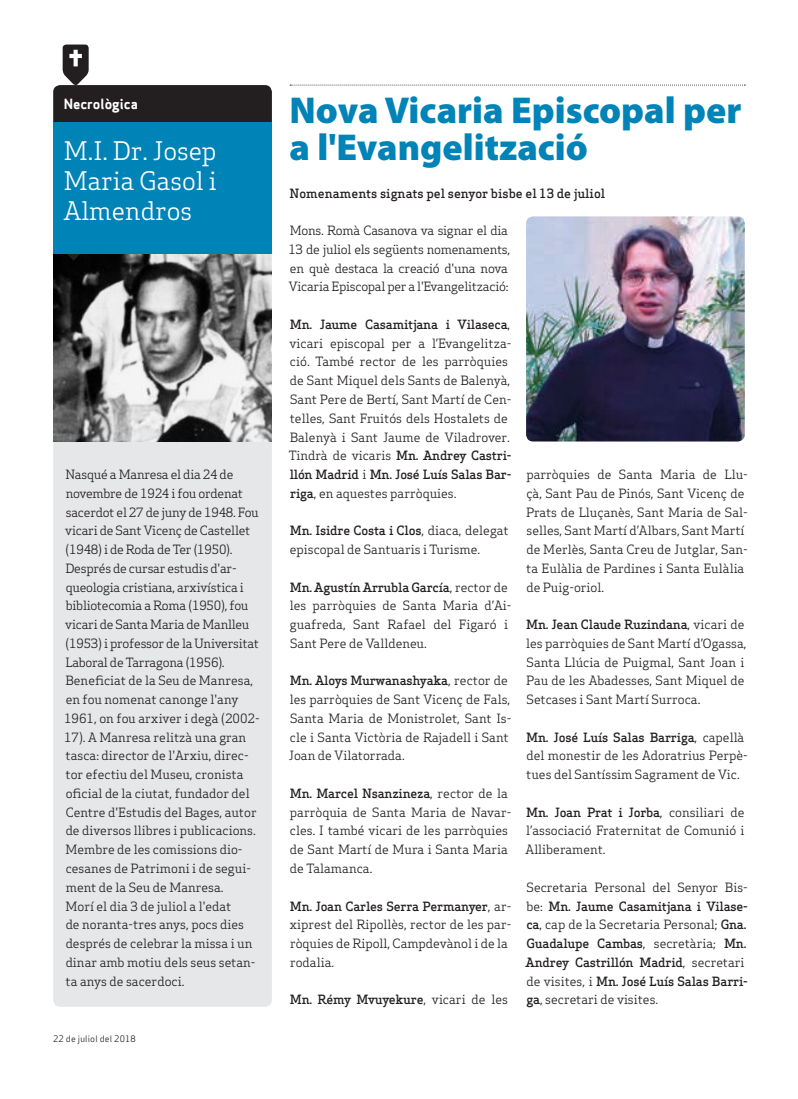
<style>
.page{position:relative;width:798px;height:1099px;background:#fff}
.page>*{position:absolute;margin:0;border:0;box-sizing:border-box;transform-origin:0 0}
.Titulars{font:900 37.5px/37.5px "Myriad Pro";color:#0083b6}
.Subtitol_Secció{font:25px/30px "Apex Serif";color:#fff;text-align:justify}
.Titular_Secció_Petit{font:13.75px "Apex Sans Bold T";color:#fff}
.Text_General{font:12.5px/18.8px "Apex Serif";color:#231f20}
.Text_General-2{font:12.5px/18.8px "Apex Serif";letter-spacing:-.02em;color:#231f20}
.Autors{font:500 12.5px "Apex Serif";color:#231f20}
.Text_General-3{font:500 12.5px "Apex Serif";letter-spacing:-.02em;color:#231f20}
.Data_Peu{font:8.75px "Apex Sans Book T";letter-spacing:.02em;color:#231f20}
.s1{font-weight:500}
.s2{font-weight:400}
</style>
<div class="page">
<svg style="left:290px;top:85px;width:455px;height:1px"></svg>
<div style="left:53px;top:85px;width:219px;height:921px;background:#e6e7e9;border-radius:7px"></div>
<svg style="left:53px;top:45px;width:219px;height:78px"></svg>
<img style="left:53px;top:254px;width:219px;height:187px">
<svg style="left:67px;top:254px;width:13px;height:6px"></svg>
<div style="left:53px;top:123px;width:219px;height:131px;background:#0083b6"></div>
<img style="left:526px;top:216px;width:218px;height:225px">
<p class="Titular_Secció_Petit" style="left:64px;top:95px;width:75px">Necrològica</p>
<p class="Subtitol_Secció" style="left:64px;top:136px;width:154px">M.I. Dr. Josep Maria Gasol i Almendros</p>
<p class="Text_General-2" style="left:65px;top:465px;width:195px">Nasqué a Manresa el dia 24 de novembre de 1924 i fou ordenat sacerdot el 27 de juny de 1948. Fou vicari de Sant Vicenç de Castellet (1948) i de Roda de Ter (1950).<br>Després de cursar estudis d'ar&shy;queologia cristiana, arxivística i bibliotecomia a Roma (1950), fou vicari de Santa Maria de Manlleu (1953) i professor de la Universitat<br>Laboral de Tarragona (1956).</p>
<p class="Text_General" style="left:64px;top:671px;width:197px">Beneficiat de la Seu de Manresa, en fou nomenat canonge l'any<br>1961, on fou arxiver i degà (2002-<br>17). A Manresa relitzà una gran tasca: director de l'Arxiu, direc&shy;tor efectiu del Museu, cronista oficial de la ciutat, fundador del<br>Centre d'Estudis del Bages, autor de diversos llibres i publicacions.<br>Membre de les comissions dio&shy;cesanes de Patrimoni i de segui&shy;ment de la Seu de Manresa.</p>
<p class="Text_General" style="left:65px;top:896px;width:191px">Morí el dia 3 de juliol a l'edat<br>de noranta-tres anys, pocs dies després de celebrar la missa i un dinar amb motiu dels seus setan&shy;ta anys de sacerdoci.</p>
<p class="Data_Peu" style="left:53px;top:1032px;width:84px">22 de juliol del 2018</p>
<p class="Titulars" style="left:289px;top:90px;width:453px">Nova Vicaria Episcopal per a l'Evangelització</p>
<p class="Autors" style="left:289px;top:185px;width:317px">Nomenaments signats pel senyor bisbe el 13 de juliol</p>
<p class="Text_General-2" style="left:288px;top:221px;width:223px">Mons. Romà Casanova va signar el dia 13 de juliol els següents nomenaments, en què destaca la creació d'una nova Vicaria Episcopal per a l'Evangelització:</p>
<p class="Text_General" style="left:289px;top:315px;width:224px"><span class="s1">Mn. Jaume Casamitjana i Vilaseca</span>, vicari episcopal per a l’Evangelitza&shy;ció. També rector de les parròquies de Sant Miquel dels Sants de Balenyà, Sant Pere de Bertí, Sant Martí de Cen&shy;telles, Sant Fruitós dels Hostalets de Balenyà i Sant Jaume de Viladrover.<br>Tindrà de vicaris <span class="s1">Mn. Andrey Castri&shy;llón Madrid</span> i <span class="s1">Mn. José Luís Salas Bar&shy;riga</span>, en aquestes parròquies.</p>
<p class="Text_General" style="left:290px;top:521px;width:220px"><span class="s1">Mn. Isidre Costa i Clos</span>, diaca, delegat episcopal de Santuaris i Turisme.</p>
<p class="Text_General" style="left:290px;top:577px;width:223px"><span class="s1">Mn. Agustín Arrubla García</span>, rector de les parròquies de Santa Maria d’Ai&shy;guafreda, Sant Rafael del Figaró i<br>Sant Pere de Valldeneu.</p>
<p class="Text_General" style="left:289px;top:671px;width:224px"><span class="s1">Mn. Aloys Murwanashyaka</span>, rector de les parròquies de Sant Vicenç de Fals, Santa Maria de Monistrolet, Sant Is&shy;cle i Santa Victòria de Rajadell i Sant Joan de Vilatorrada.</p>
<p class="Text_General" style="left:290px;top:783px;width:223px"><span class="s1">Mn. Marcel Nsanzineza</span>, rector de la parròquia de Santa Maria de Navar&shy;cles. I també vicari de les parròquies de Sant Martí de Mura i Santa Maria de Talamanca.</p>
<p class="Text_General" style="left:289px;top:896px;width:223px"><span class="s1">Mn. Joan Carles Serra Permanyer</span>, ar&shy;xiprest del Ripollès, rector de les par&shy;ròquies de Ripoll, Campdevànol i de la rodalia.</p>
<p class="Text_General-3" style="left:290px;top:991px;width:219px">Mn. Rémy Mvuyekure<span class="s2">, vicari de les</span></p>
<p class="Text_General" style="left:526px;top:465px;width:223px">parròquies de Santa Maria de Llu&shy;çà, Sant Pau de Pinós, Sant Vicenç de Prats de Lluçanès, Sant Maria de Sal&shy;selles, Sant Martí d’Albars, Sant Martí de Merlès, Santa Creu de Jutglar, San&shy;ta Eulàlia de Pardines i Santa Eulàlia de Puig-oriol.</p>
<p class="Text_General" style="left:526px;top:615px;width:222px"><span class="s1">Mn. Jean Claude Ruzindana</span>, vicari de les parròquies de Sant Martí d’Ogassa, Santa Llúcia de Puigmal, Sant Joan i Pau de les Abadesses, Sant Miquel de Setcases i Sant Martí Surroca.</p>
<p class="Text_General" style="left:526px;top:727px;width:223px"><span class="s1">Mn. José Luís Salas Barriga</span>, capellà del monestir de les Adoratrius Perpè&shy;tues del Santíssim Sagrament de Vic.</p>
<p class="Text_General" style="left:525px;top:802px;width:220px;text-align:justify"><span class="s1">Mn. Joan Prat i Jorba</span>, consiliari de l’associació Fraternitat de Comunió i Alliberament.</p>
<p class="Text_General" style="left:525px;top:877px;width:224px">Secretaria Personal del Senyor Bis&shy;be: <span class="s1">Mn. Jaume Casamitjana i Vilase&shy;ca</span>, cap de la Secretaria Personal; <span class="s1">Gna.<br>Guadalupe Cambas</span>, secretària; <span class="s1">Mn.<br>Andrey Castrillón Madrid</span>, secretari de visites, i <span class="s1">Mn. José Luís Salas Barri&shy;ga</span>, secretari de visites.</p>
</div>
